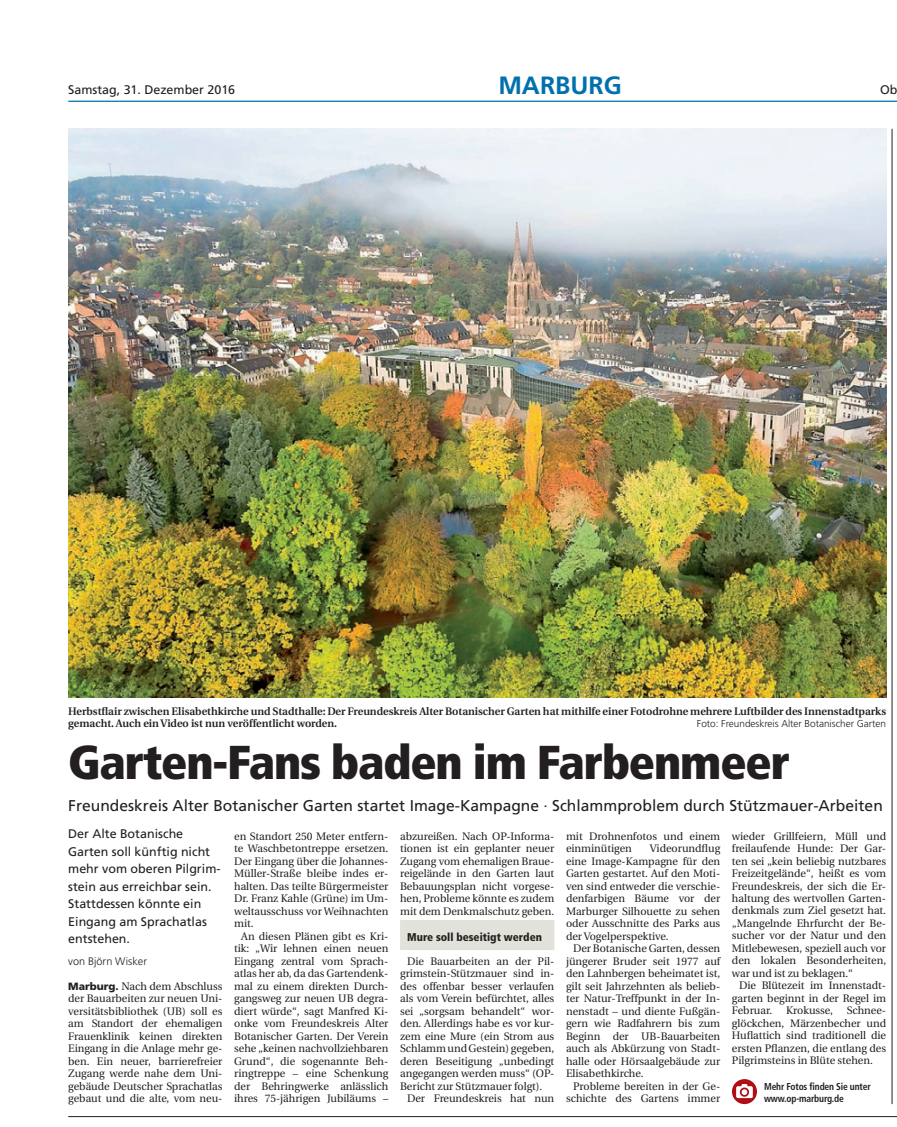
<style>
.page{position:relative;width:897px;height:1127px;background:#fff}
.page>*{position:absolute;margin:0;border:0;box-sizing:border-box;transform-origin:0 0}
.t1{font:900 condensed 47.5px "Frutiger LT";letter-spacing:-.025em;color:#231f20}
.t2{font:700 25px "Frutiger LT";color:#0071ad}
.t3{font:15.62px "Frutiger LT";color:#231f20}
.t4{font:12.5px/17.5px "Frutiger LT";color:#231f20}
.t5{font:900 condensed 11.25px "Frutiger LT";color:#231f20}
.t6{font:10.88px/12.5px "Utopia";letter-spacing:-.005em;color:#231f20;text-align:justify}
.t7{font:600 10.88px/12.5px "Utopia";letter-spacing:-.005em;color:#231f20}
.t8{font:300 10.88px "Frutiger LT";color:#231f20}
.t9{font:300 10px "Frutiger LT";color:#231f20}
.t10{font:700 condensed 10px/12.5px "Frutiger LT";letter-spacing:-.015em;color:#231f20;scale:.95 1}
.s1{font-family:"Frutiger LT";font-weight:900;font-size:10.5px}
</style>
<div class="page">
<hr style="left:68px;top:101px;width:828px;height:1px;background:#0071ad">
<img style="left:68px;top:129px;width:818px;height:568px">
<div style="left:400px;top:920px;width:154px;height:30px;background:#e2e1da"></div>
<svg style="left:732px;top:1079px;width:25px;height:25px"></svg>
<svg style="left:736px;top:1084px;width:16px;height:14px"></svg>
<hr style="left:68px;top:1116px;width:828px;height:1px;background:#231f20">
<hr style="left:891px;top:129px;width:1px;height:975px;background:#231f20">
<p class="t4" style="left:68px;top:81px;width:168px">Samstag, 31. Dezember 2016</p>
<h2 class="t2" style="left:498px;top:71px;width:125px">MARBURG</h2>
<p class="t4" style="left:880px;top:81px;width:19px">Ob</p>
<p class="t7" style="left:68px;top:705px;width:819px">Herbstflair zwischen Elisabethkirche und Stadthalle: Der Freundeskreis Alter Botanischer Garten hat mithilfe einer Fotodrohne mehrere Luftbilder des Innenstadtparks gemacht. Auch ein Video ist nun veröffentlicht worden.</p>
<p class="t9" style="left:697px;top:718px;width:191px">Foto: Freundeskreis Alter Botanischer Garten</p>
<h1 class="t1" style="left:68px;top:733px;width:723px">Garten-Fans baden im Farbenmeer</h1>
<h3 class="t3" style="left:68px;top:796px;width:816px">Freundeskreis Alter Botanischer Garten startet Image-Kampagne · Schlammproblem durch Stützmauer-Arbeiten</h3>
<p class="t4" style="left:68px;top:825px;width:154px">Der Alte Botanische<br>Garten soll künftig nicht mehr vom oberen Pilgrim&shy;stein aus erreichbar sein.<br>Stattdessen könnte ein<br>Eingang am Sprachatlas entstehen.</p>
<p class="t8" style="left:68px;top:955px;width:80px">von Björn Wisker</p>
<p class="t6" style="left:68px;top:980px;width:156px"><span class="s1">Marburg.</span> Nach dem Abschluss der Bauarbeiten zur neuen Uni&shy;versitätsbibliothek (UB) soll es am Standort der ehemaligen Frauenklinik keinen direkten Eingang in die Anlage mehr ge&shy;ben. Ein neuer, barrierefreier Zugang werde nahe dem Uni&shy;gebäude Deutscher Sprachatlas gebaut und die alte, vom neu-</p>
<p class="t6" style="left:731px;top:830px;width:156px">wieder Grillfeiern, Müll und freilaufende Hunde: Der Gar&shy;ten sei „kein beliebig nutzbares Freizeitgelände“, heißt es vom Freundeskreis, der sich die Er&shy;haltung des wertvollen Garten&shy;denkmals zum Ziel gesetzt hat. „Mangelnde Ehrfurcht der Be&shy;sucher vor der Natur und den Mitlebewesen, speziell auch vor den lokalen Besonderheiten, war und ist zu beklagen.“</p>
<p class="t6" style="left:731px;top:980px;width:156px;text-indent:7px">Die Blütezeit im Innenstadt&shy;garten beginnt in der Regel im Februar.</p>
<p class="t6" style="left:566px;top:830px;width:156px">mit Drohnenfotos und einem einminütigen</p>
<p class="t6" style="left:234px;top:830px;width:156px">en Standort 250 Meter entfern&shy;te Waschbetontreppe ersetzen.<br>Der Eingang über die Johannes-Müller-Straße bleibe indes er&shy;halten. Das teilte Bürgermeister Dr. Franz Kahle (Grüne) im Um&shy;weltausschuss vor Weihnachten mit.</p>
<p class="t6" style="left:234px;top:930px;width:156px;text-indent:7px">An diesen Plänen gibt es Kri&shy;tik: „Wir lehnen einen neuen Eingang zentral vom Sprach&shy;atlas her ab, da das Gartendenk&shy;mal zu einem direkten Durch&shy;gangsweg zur neuen UB degra&shy;diert würde“, sagt Manfred Ki&shy;onke vom Freundeskreis Alter Botanischer Garten. Der Verein sehe „keinen nachvollziehbaren Grund“, die sogenannte Beh&shy;ringtreppe – eine Schenkung der Behringwerke anlässlich ihres 75-jährigen Jubiläums –</p>
<p class="t6" style="left:400px;top:830px;width:156px">abzureißen. Nach OP-Informa&shy;tionen ist ein geplanter neuer Zugang vom ehemaligen Braue&shy;reigelände in den Garten laut Bebauungsplan nicht vorgese&shy;hen, Probleme könnte es zudem mit dem Denkmalschutz geben.</p>
<p class="t5" style="left:407px;top:930px;width:136px">Mure soll beseitigt werden</p>
<p class="t6" style="left:400px;top:955px;width:156px;text-indent:7px">Die Bauarbeiten an der Pil&shy;grimstein-Stützmauer sind in&shy;des offenbar besser verlaufen als vom Verein befürchtet, alles sei „sorgsam behandelt“ wor&shy;den. Allerdings habe es vor kur&shy;zem eine Mure (ein Strom aus Schlamm und Gestein) gegeben, deren Beseitigung „unbedingt angegangen werden muss“ (OP-Bericht zur Stützmauer folgt).</p>
<p class="t6" style="left:407px;top:1092px;width:149px">Der Freundeskreis hat nun</p>
<p class="t6" style="left:566px;top:842px;width:156px;text-indent:84px">Videorundflug eine Image-Kampagne für den Garten gestartet. Auf den Moti&shy;ven sind entweder die verschie&shy;denfarbigen Bäume vor der Marburger Silhouette zu sehen oder Ausschnitte des Parks aus der Vogelperspektive.</p>
<p class="t6" style="left:566px;top:942px;width:156px;text-indent:7px">Der Botanische Garten, dessen jüngerer Bruder seit 1977 auf den Lahnbergen beheimatet ist, gilt seit Jahrzehnten als belieb&shy;ter Natur-Treffpunkt in der In&shy;nenstadt – und diente Fußgän&shy;gern wie Radfahrern bis zum Beginn der UB-Bauarbeiten auch als Abkürzung von Stadt&shy;halle oder Hörsaalgebäude zur Elisabethkirche.</p>
<p class="t6" style="left:566px;top:1080px;width:156px;text-align:right">Probleme bereiten in der Ge&shy;schichte des Gartens immer</p>
<p class="t6" style="left:731px;top:1005px;width:156px;text-indent:115px">Schnee&shy;glöckchen, Märzenbecher und Huflattich sind traditionell die ersten Pflanzen, die entlang des Pilgrimsteins in Blüte stehen.</p>
<p class="t10" style="left:764px;top:1080px;width:114px">Mehr Fotos finden Sie unter www.op-marburg.de</p>
<p class="t6" style="left:786px;top:1005px;width:48px">Krokusse,</p>
</div>
